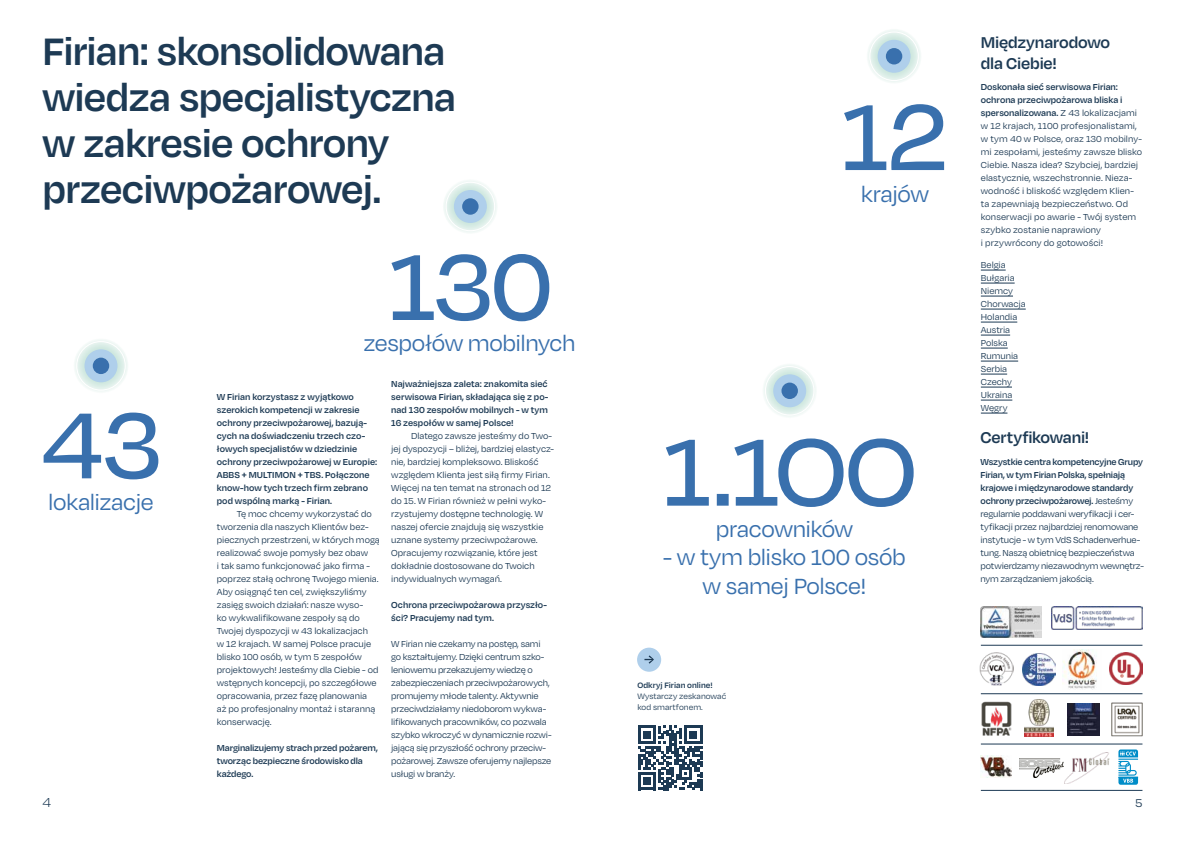
<style>
.page{position:relative;width:1185px;height:842px;background:#fff}
.page>*{position:absolute;margin:0;border:0;box-sizing:border-box;transform-origin:0 0}
.t1{font:600 44px/46px "Degular";letter-spacing:-.02em;color:#1d3a54}
.t2{font:25.3px/28.3px "Degular";letter-spacing:-.015em;color:#3970ad;text-align:center}
.t3{font:600 18px/21px "Degular";letter-spacing:-.01em;color:#1d3a54}
.t4{font:300 15px "Degular";color:#1d3a54}
.t5{font:13px "Degular";color:#1d3a54}
.t6{font:10px/13px "Degular";letter-spacing:-.005em;color:#1d3a54}
.t7{font:600 10px/13px "Degular";color:#1d3a54}
.t8{font:9px/11px "Degular";letter-spacing:.005em;color:#1d3a54}
.t9{font:600 9px "Degular";letter-spacing:.005em;color:#1d3a54}
.s1{font-weight:600}
</style>
<div class="page">
<svg style="left:981px;top:270px;width:25px;height:1px"></svg>
<hr style="left:981px;top:283px;width:34px;height:1px;background:#1d3a54">
<hr style="left:981px;top:296px;width:32px;height:1px;background:#1d3a54">
<hr style="left:981px;top:309px;width:45px;height:1px;background:#1d3a54">
<hr style="left:981px;top:322px;width:36px;height:1px;background:#1d3a54">
<svg style="left:981px;top:335px;width:29px;height:1px"></svg>
<svg style="left:981px;top:348px;width:27px;height:1px"></svg>
<hr style="left:981px;top:361px;width:37px;height:1px;background:#1d3a54">
<svg style="left:981px;top:374px;width:26px;height:1px"></svg>
<hr style="left:981px;top:387px;width:31px;height:1px;background:#1d3a54">
<hr style="left:981px;top:400px;width:31px;height:1px;background:#1d3a54">
<svg style="left:981px;top:413px;width:26px;height:1px"></svg>
<svg style="left:638px;top:726px;width:64px;height:64px"></svg>
<div style="left:637px;top:648px;width:24px;height:24px;background:#afcfeb;border-radius:50%"></div>
<svg style="left:644px;top:655px;width:10px;height:9px"></svg>
<svg style="left:44px;top:413px;width:114px;height:66px"></svg>
<svg style="left:74px;top:338px;width:54px;height:55px"></svg>
<div style="left:84px;top:349px;width:33px;height:33px;background:#afcfeb;border-radius:50%"></div>
<div style="left:76px;top:341px;width:50px;height:49px;border:1px solid #fff;border-radius:50%"></div>
<div style="left:93px;top:358px;width:16px;height:16px;background:#3970ad;border-radius:50%"></div>
<svg style="left:844px;top:104px;width:100px;height:66px"></svg>
<svg style="left:867px;top:29px;width:54px;height:55px"></svg>
<div style="left:878px;top:40px;width:32px;height:33px;background:#afcfeb;border-radius:50%"></div>
<div style="left:869px;top:32px;width:50px;height:49px;border:1px solid #fff;border-radius:50%"></div>
<div style="left:886px;top:48px;width:16px;height:16px;background:#3970ad;border-radius:50%"></div>
<svg style="left:666px;top:438px;width:248px;height:69px"></svg>
<svg style="left:762px;top:363px;width:55px;height:55px"></svg>
<div style="left:773px;top:374px;width:33px;height:33px;background:#afcfeb;border-radius:50%"></div>
<div style="left:765px;top:366px;width:49px;height:49px;border:1px solid #fff;border-radius:50%"></div>
<div style="left:781px;top:383px;width:17px;height:16px;background:#3970ad;border-radius:50%"></div>
<svg style="left:391px;top:254px;width:158px;height:67px"></svg>
<svg style="left:443px;top:179px;width:55px;height:55px"></svg>
<div style="left:454px;top:190px;width:33px;height:33px;background:#afcfeb;border-radius:50%"></div>
<div style="left:446px;top:182px;width:49px;height:49px;border:1px solid #fff;border-radius:50%"></div>
<div style="left:462px;top:198px;width:17px;height:17px;background:#3970ad;border-radius:50%"></div>
<hr style="left:981px;top:790px;width:161px;height:1px;background:#1d3a54">
<hr style="left:981px;top:744px;width:161px;height:1px;background:#1d3a54">
<hr style="left:981px;top:645px;width:161px;height:1px;background:#1d3a54">
<hr style="left:981px;top:693px;width:161px;height:1px;background:#1d3a54">
<img style="left:1064px;top:752px;width:46px;height:32px">
<img style="left:980px;top:756px;width:31px;height:21px">
<img style="left:981px;top:701px;width:31px;height:35px">
<img style="left:1024px;top:700px;width:30px;height:37px">
<img style="left:1111px;top:702px;width:32px;height:35px">
<img style="left:981px;top:607px;width:61px;height:30px">
<svg style="left:1118px;top:749px;width:20px;height:36px"></svg>
<img style="left:980px;top:652px;width:33px;height:34px">
<img style="left:1023px;top:653px;width:32px;height:32px">
<img style="left:1110px;top:652px;width:32px;height:33px">
<img style="left:1063px;top:650px;width:34px;height:39px">
<img style="left:1052px;top:606px;width:91px;height:23px">
<img style="left:1019px;top:758px;width:45px;height:19px">
<img style="left:1067px;top:703px;width:33px;height:33px">
<h1 class="t1" style="left:43px;top:27px;width:415px">Firian: skonsolidowana wiedza specjalistyczna w zakresie ochrony przeciwpożarowej.</h1>
<h3 class="t3" style="left:981px;top:31px;width:131px">Międzynarodowo dla Ciebie!</h3>
<p class="t6" style="left:981px;top:80px;width:163px"><span class="s1">Doskonała sieć serwisowa Firian: ochrona przeciwpożarowa bliska i spersonalizowana.</span> Z 43 lokalizacjami w 12 krajach, 1100 profesjonalistami, w tym 40 w Polsce, oraz 130 mobilny&shy;mi zespołami, jesteśmy zawsze blisko Ciebie. Nasza idea? Szybciej, bardziej elastycznie, wszechstronnie. Nieza&shy;wodność i bliskość względem Klien&shy;ta zapewniają bezpieczeństwo. Od konserwacji po awarie - Twój system szybko zostanie naprawiony<br>i przywrócony do gotowości!</p>
<h2 class="t2" style="left:861px;top:179px;width:70px">krajów</h2>
<h2 class="t2" style="left:48px;top:487px;width:107px">lokalizacje</h2>
<h2 class="t2" style="left:364px;top:328px;width:213px">zespołów mobilnych</h2>
<p class="t7" style="left:217px;top:390px;width:162px">W Firian korzystasz z wyjątkowo szerokich kompetencji w zakresie ochrony przeciwpożarowej, bazują&shy;cych na doświadczeniu trzech czo&shy;łowych specjalistów w dziedzinie ochrony przeciwpożarowej w Europie:<br>ABBS + MULTIMON + TBS. Połączone know-how tych trzech firm zebrano pod wspólną marką - Firian.</p>
<p class="t6" style="left:217px;top:507px;width:165px;text-indent:20px">Tę moc chcemy wykorzystać do tworzenia dla naszych Klientów bez&shy;piecznych przestrzeni, w których mogą realizować swoje pomysły bez obaw<br>i tak samo funkcjonować jako firma - poprzez stałą ochronę Twojego mienia.<br>Aby osiągnąć ten cel, zwiększyliśmy zasięg swoich działań: nasze wyso-<br>ko wykwalifikowane zespoły są do Twojej dyspozycji w 43 lokalizacjach<br>w 12 krajach. W samej Polsce pracuje blisko 100 osób, w tym 5 zespołów projektowych! Jesteśmy dla Ciebie - od wstępnych koncepcji, po szczegółowe opracowania, przez fazę planowania<br>aż po profesjonalny montaż i staranną konserwację.</p>
<p class="t7" style="left:217px;top:741px;width:162px">Marginalizujemy strach przed pożarem, tworząc bezpieczne środowisko dla każdego.</p>
<p class="t7" style="left:391px;top:377px;width:159px;text-align:justify">Najważniejsza zaleta: znakomita sieć serwisowa Firian, składająca się z po&shy;nad 130 zespołów mobilnych - w tym 16 zespołów w samej Polsce!</p>
<p class="t6" style="left:391px;top:429px;width:164px;text-indent:20px">Dlatego zawsze jesteśmy do Two&shy;jej dyspozycji – bliżej, bardziej elastycz&shy;nie, bardziej kompleksowo. Bliskość względem Klienta jest siłą firmy Firian.<br>Więcej na ten temat na stronach od 12 do 15. W Firian również w pełni wyko&shy;rzystujemy dostępne technologię. W naszej ofercie znajdują się wszystkie uznane systemy przeciwpożarowe.<br>Opracujemy rozwiązanie, które jest dokładnie dostosowane do Twoich indywidualnych wymagań.</p>
<p class="t7" style="left:391px;top:598px;width:157px">Ochrona przeciwpożarowa przyszło&shy;ści? Pracujemy nad tym.</p>
<p class="t6" style="left:391px;top:637px;width:162px">W Firian nie czekamy na postęp, sami go kształtujemy. Dzięki centrum szko&shy;leniowemu przekazujemy wiedzę o zabezpieczeniach przeciwpożarowych, promujemy młode talenty. Aktywnie przeciwdziałamy niedoborom wykwa&shy;lifikowanych pracowników, co pozwala szybko wkroczyć w dynamicznie rozwi&shy;jającą się przyszłość ochrony przeciw&shy;pożarowej. Zawsze oferujemy najlepsze usługi w branży.</p>
<h2 class="t2" style="left:716px;top:514px;width:139px">pracowników</h2>
<h2 class="t2" style="left:663px;top:542px;width:244px">- w tym blisko 100 osób w samej Polsce!</h2>
<p class="t9" style="left:637px;top:679px;width:77px">Odkryj Firian online!</p>
<p class="t8" style="left:637px;top:690px;width:90px">Wystarczy zeskanować kod smartfonem.</p>
<p class="t6" style="left:981px;top:258px;width:46px">Belgia<br>Bułgaria<br>Niemcy<br>Chorwacja<br>Holandia<br>Austria<br>Polska<br>Rumunia<br>Serbia<br>Czechy<br>Ukraina<br>Węgry</p>
<h3 class="t3" style="left:980px;top:426px;width:110px">Certyfikowani!</h3>
<p class="t6" style="left:980px;top:455px;width:165px"><span class="s1">Wszystkie centra kompetencyjne Grupy Firian, w tym Firian Polska, spełniają krajowe i międzynarodowe standardy ochrony przeciwpożarowej.</span> Jesteśmy regularnie poddawani weryfikacji i cer&shy;tyfikacji przez najbardziej renomowane instytucje - w tym VdS Schadenverhue&shy;tung. Naszą obietnicę bezpieczeństwa potwierdzamy niezawodnym wewnętrz&shy;nym zarządzaniem jakością.</p>
<h3 class="t4" style="left:43px;top:793px;width:10px">4</h3>
<h3 class="t5" style="left:1135px;top:795px;width:9px">5</h3>
</div>
